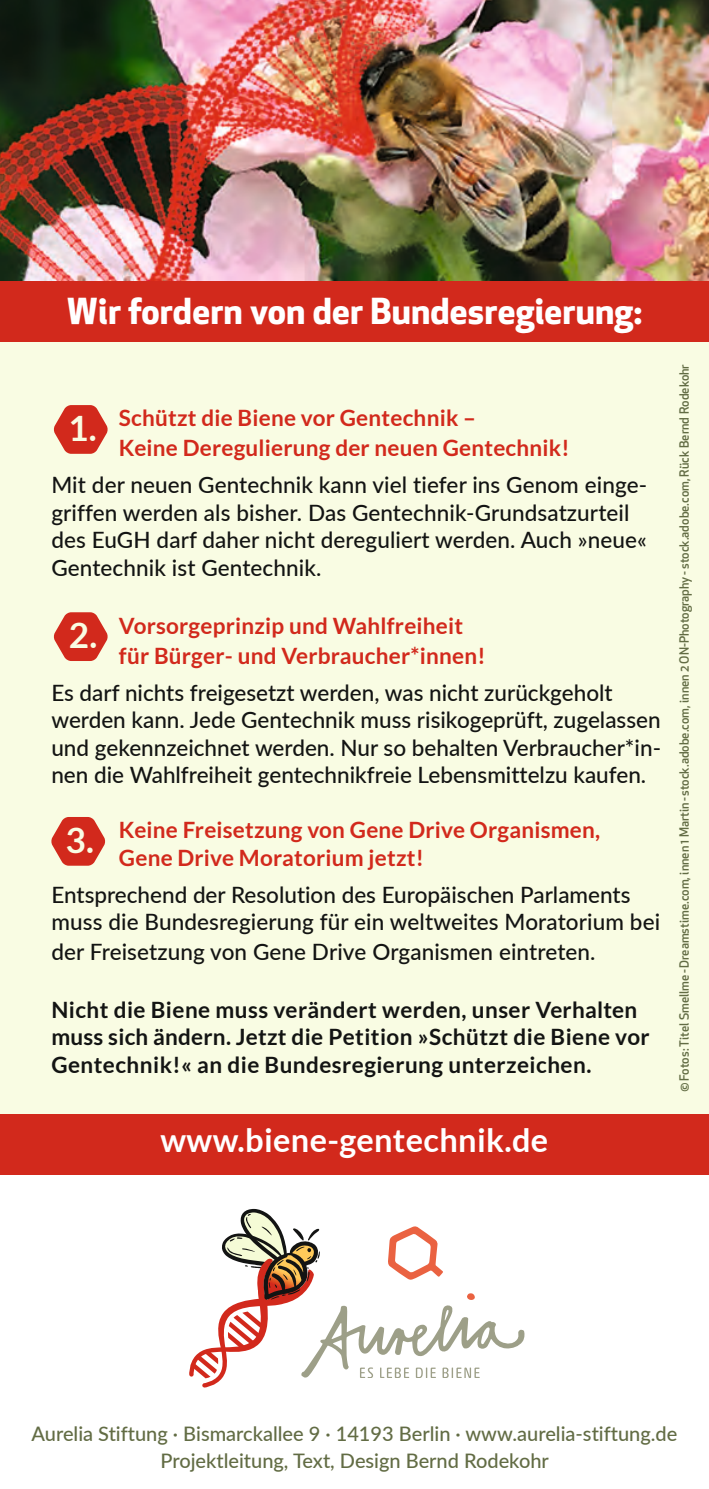
<style>
.page{position:relative;width:709px;height:1489px;background:#fff}
.page>*{position:absolute;margin:0;border:0;box-sizing:border-box;transform-origin:0 0}
.t1{font:700 35px "Apex New";letter-spacing:.005em;color:#fff}
.t2{font:700 32.5px "Lato";letter-spacing:.01em;color:#fff}
.t3{font:500 22.5px/27.5px "Lato";color:#131413}
.t4{font:700 22.5px/30px "Lato";letter-spacing:.01em;color:#d2291c}
.t5{font:700 22.5px/27.5px "Lato";letter-spacing:.02em;color:#131413}
.t6{font:500 20px/27.5px "Lato";color:#626c44;text-align:center}
.t7{font:500 12.5px "Apex New";color:#626c44}
.s1{font-size:35px;color:#f9fce3}
</style>
<div class="page">
<div style="left:0;top:331px;width:709px;height:803px;background:#f9fce3"></div>
<svg style="left:54px;top:405px;width:54px;height:49px"></svg>
<svg style="left:54px;top:612px;width:54px;height:49px"></svg>
<svg style="left:51px;top:817px;width:54px;height:48px"></svg>
<svg style="left:189px;top:1208px;width:335px;height:179px"></svg>
<div style="left:0;top:1113px;width:709px;height:61px;background:#d2291c"></div>
<img style="left:0;top:0;width:709px;height:280px">
<div style="left:0;top:280px;width:709px;height:61px;background:#d2291c"></div>
<h1 class="t1" style="left:67px;top:286px;width:576px">Wir fordern von der Bundesregierung:</h1>
<p class="t4" style="left:119px;top:403px;width:452px;text-indent:-51px"><span class="s1">1.</span> Schützt die Biene vor Gentechnik –<br>Keine Deregulierung der neuen Gentechnik!</p>
<p class="t3" style="left:51px;top:470px;width:597px">Mit der neuen Gentechnik kann viel tiefer ins Genom einge&shy;griffen werden als bisher. Das Gentechnik-Grundsatzurteil des EuGH darf daher nicht dereguliert werden. Auch »neue« Gentechnik ist Gentechnik.</p>
<p class="t4" style="left:119px;top:610px;width:368px;text-indent:-50px"><span class="s1">2.</span> Vorsorgeprinzip und Wahlfreiheit für Bürger- und Verbraucher*innen!</p>
<p class="t3" style="left:51px;top:677px;width:611px">Es darf nichts freigesetzt werden, was nicht zurückgeholt werden kann. Jede Gentechnik muss risikogeprüft, zugelassen und gekennzeichnet werden. Nur so behalten Verbraucher*in&shy;nen die Wahlfreiheit gentechnikfreie Lebensmittelzu kaufen.</p>
<p class="t4" style="left:119px;top:815px;width:483px;line-height:27.5px;text-indent:-53px"><span class="s1">3.</span> Keine Freisetzung von Gene Drive Organismen,<br>Gene Drive Moratorium jetzt!</p>
<p class="t3" style="left:51px;top:879px;width:610px">Entsprechend der Resolution des Europäischen Parlaments muss die Bundesregierung für ein weltweites Moratorium bei</p>
<p class="t3" style="left:51px;top:937px;width:545px">der Freisetzung von Gene Drive Organismen eintreten.</p>
<p class="t5" style="left:51px;top:995px;width:600px">Nicht die Biene muss verändert werden, unser Verhalten muss sich ändern. Jetzt die Petition »Schützt die Biene vor<br>Gentechnik!« an die Bundesregierung unterzeichen.</p>
<h2 class="t2" style="left:161px;top:1121px;width:389px">www.biene-gentechnik.de</h2>
<p class="t7" style="left:676px;top:1092px;width:729px;rotate:-90deg">© Fotos: Titel Smellme - Dreamstime.com, innen 1 Martin - stock.adobe.com, innen 2 ON-Photography - stock.adobe.com, Rück Bernd Rodekohr</p>
<p class="t6" style="left:31px;top:1418px;width:647px">Aurelia Stiftung · Bismarckallee 9 · 14193 Berlin · www.aurelia-stiftung.de<br>Projektleitung, Text, Design Bernd Rodekohr</p>
</div>
